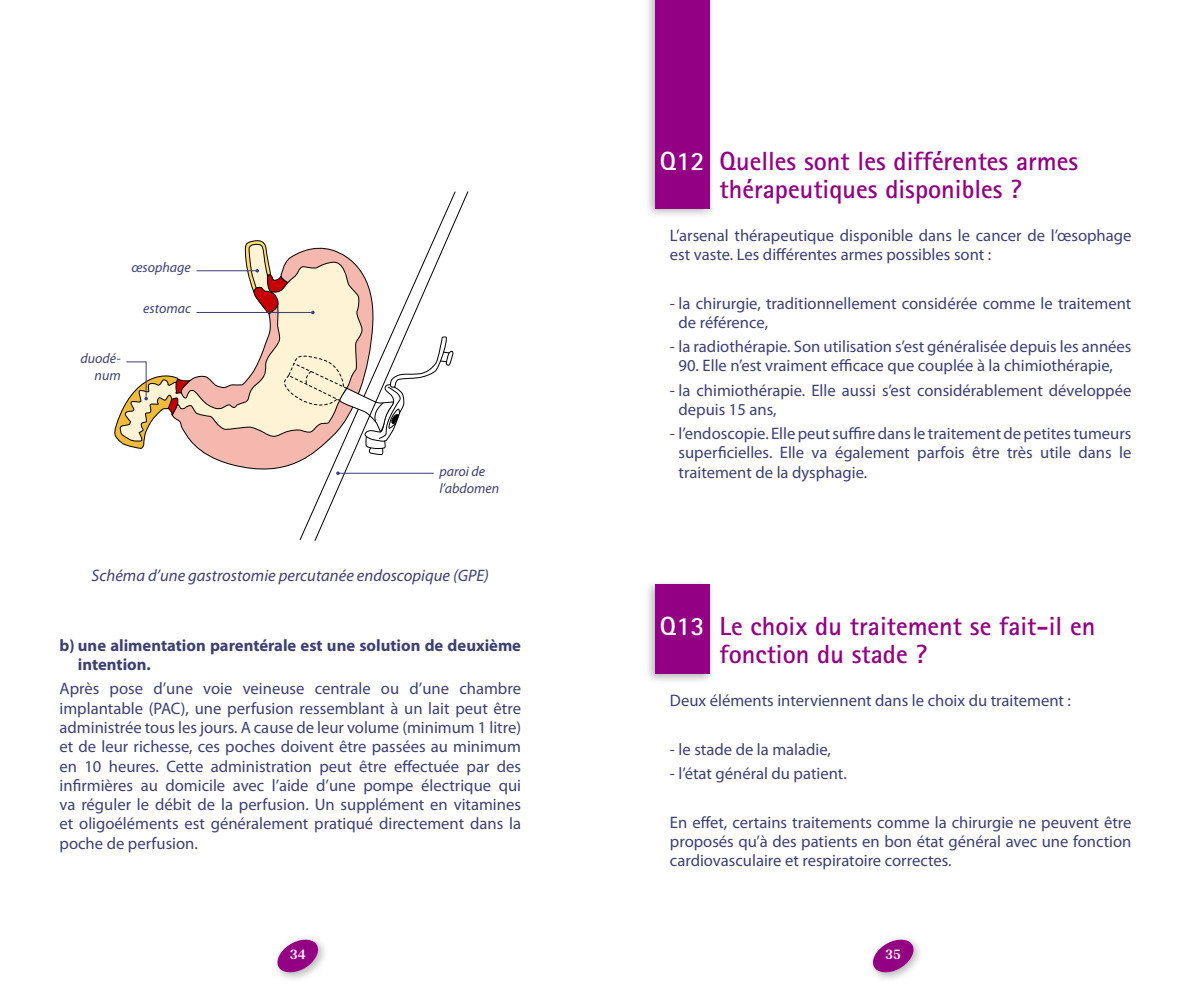
<style>
.page{position:relative;width:1191px;height:993px;background:#fff}
.page>*{position:absolute;margin:0;border:0;box-sizing:border-box;transform-origin:0 0}
.t1{font:700 26.25px/28px "Rotis Sans Serif";color:#940084}
.t2{font:700 26.25px "Rotis Sans Serif";color:#fff}
.t3{font:16.62px/19.2px "Myriad Pro";color:#3d3f75}
.t4{font:700 16.62px/19.2px "Myriad Pro";color:#3d3f75}
.t5{font:italic 16.62px "Myriad Pro";color:#3d3f75}
.t6{font:italic 14px/16.8px "Myriad Pro";color:#3d3f75}
.t7{font:700 14px "URW Imperial T";color:#fff}
</style>
<div class="page">
<div style="left:271px;top:933px;width:57px;height:48px;background:#000;opacity:.3"></div>
<svg style="left:277px;top:938px;width:42px;height:34px"></svg>
<div style="left:866px;top:933px;width:57px;height:48px;background:#000;opacity:.3"></div>
<svg style="left:872px;top:938px;width:42px;height:34px"></svg>
<div style="left:644px;top:0;width:72px;height:219px;background:#000;opacity:.3"></div>
<div style="left:655px;top:0;width:54px;height:208px;background:#940084"></div>
<div style="left:644px;top:578px;width:72px;height:106px;background:#000;opacity:.3"></div>
<div style="left:655px;top:584px;width:54px;height:89px;background:#940084"></div>
<svg style="left:314px;top:191px;width:155px;height:350px"></svg>
<svg style="left:207px;top:455px;width:168px;height:24px"></svg>
<svg style="left:114px;top:240px;width:340px;height:215px"></svg>
<hr style="left:338px;top:472px;width:96px;height:1px;background:#3d3f75">
<svg style="left:336px;top:471px;width:4px;height:4px"></svg>
<p class="t6" style="left:131px;top:258px;width:61px">œsophage</p>
<p class="t6" style="left:143px;top:300px;width:49px">estomac</p>
<p class="t6" style="left:81px;top:349px;width:42px;text-align:right">duodé&shy;num</p>
<p class="t6" style="left:439px;top:462px;width:61px">paroi de l’abdomen</p>
<p class="t5" style="left:92px;top:565px;width:399px">Schéma d’une gastrostomie percutanée endoscopique (GPE)</p>
<p class="t4" style="left:78px;top:635px;width:444px;text-indent:-18px">b) une alimentation parentérale est une solution de deuxième intention.</p>
<p class="t3" style="left:60px;top:678px;width:463px;text-align:justify">Après pose d’une voie veineuse centrale ou d’une chambre implantable (PAC), une perfusion ressemblant à un lait peut être administrée tous les jours. A cause de leur volume (minimum 1 litre) et de leur richesse, ces poches doivent être passées au minimum en 10 heures. Cette administration peut être effectuée par des infirmières au domicile avec l’aide d’une pompe électrique qui va réguler le débit de la perfusion. Un supplément en vitamines et oligoéléments est généralement pratiqué directement dans la poche de perfusion.</p>
<h1 class="t2" style="left:660px;top:144px;width:46px">Q12</h1>
<h1 class="t1" style="left:719px;top:146px;width:360px">Quelles sont les différentes armes thérapeutiques disponibles ?</h1>
<p class="t3" style="left:670px;top:225px;width:463px">L’arsenal thérapeutique disponible dans le cancer de l’œsophage est vaste. Les différentes armes possibles sont :</p>
<p class="t3" style="left:678px;top:293px;width:454px;text-indent:-9px">- la chirurgie, traditionnellement considérée comme le traitement de référence,</p>
<p class="t3" style="left:670px;top:336px;width:463px">- la radiothérapie. Son utilisation s’est généralisée depuis les années</p>
<p class="t3" style="left:678px;top:356px;width:436px">90. Elle n’est vraiment efficace que couplée à la chimiothérapie,</p>
<p class="t3" style="left:678px;top:380px;width:454px;text-indent:-9px">- la chimiothérapie. Elle aussi s’est considérablement développée depuis 15 ans,</p>
<p class="t3" style="left:678px;top:423px;width:454px;text-align:justify;text-indent:-9px">- l’endoscopie. Elle peut suffire dans le traitement de petites tumeurs superficielles. Elle va également parfois être très utile dans le traitement de la dysphagie.</p>
<h1 class="t2" style="left:660px;top:609px;width:46px">Q13</h1>
<h1 class="t1" style="left:719px;top:611px;width:377px">Le choix du traitement se fait-il en fonction du stade ?</h1>
<p class="t3" style="left:670px;top:690px;width:403px">Deux éléments interviennent dans le choix du traitement :</p>
<p class="t3" style="left:670px;top:739px;width:163px">- le stade de la maladie,</p>
<p class="t3" style="left:670px;top:763px;width:178px">- l’état général du patient.</p>
<p class="t3" style="left:670px;top:811px;width:463px;text-align:justify">En effet, certains traitements comme la chirurgie ne peuvent être proposés qu’à des patients en bon état général avec une fonction cardiovasculaire et respiratoire correctes.</p>
<p class="t7" style="left:290px;top:945px;width:17px">34</p>
<p class="t7" style="left:885px;top:945px;width:17px">35</p>
</div>
